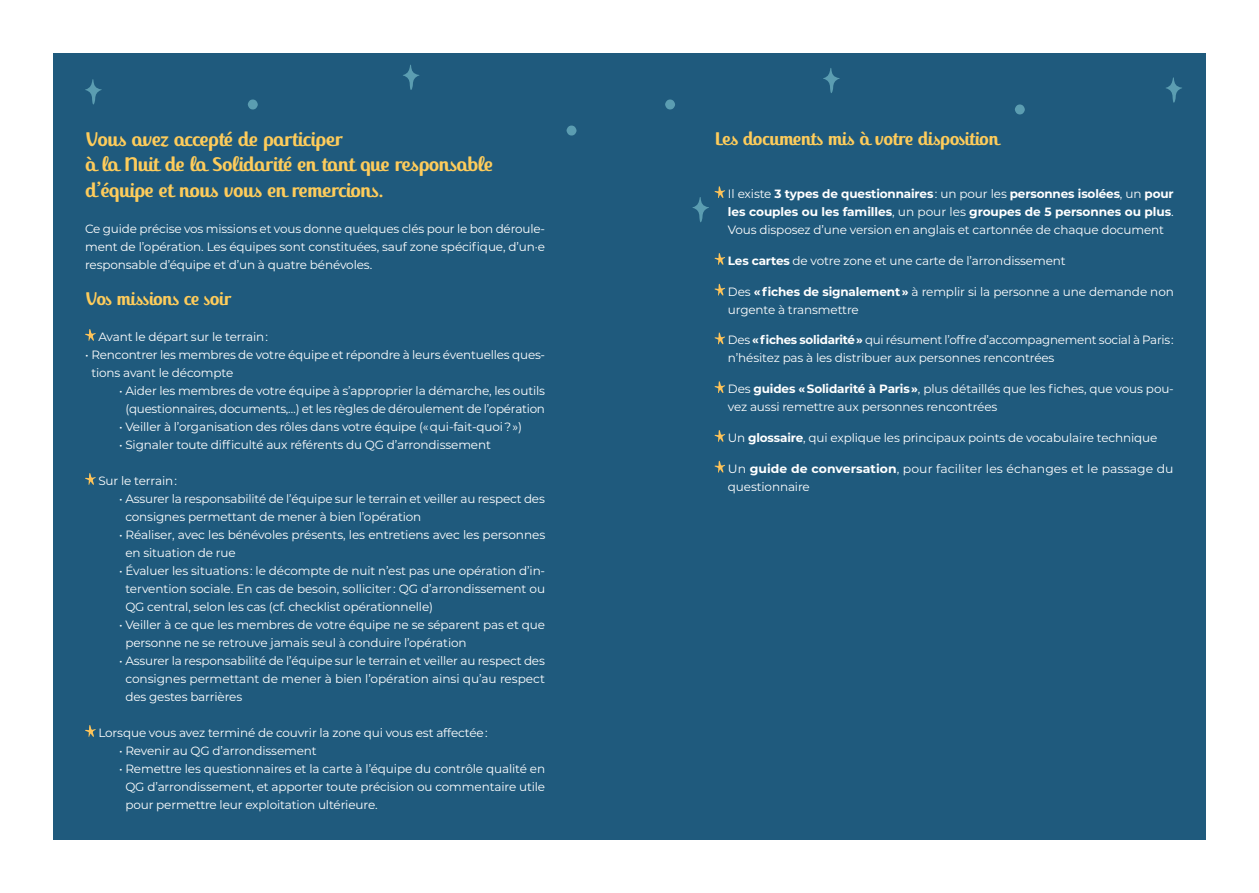
<style>
.page{position:relative;width:1259px;height:893px;background:#fff}
.page>*{position:absolute;margin:0;border:0;box-sizing:border-box;transform-origin:0 0}
.t1{font:700 21px/25.5px "Jackie Pro";letter-spacing:-.005em;color:#fecc5b}
.t2{font:700 19.5px "Jackie Pro";letter-spacing:-.005em;color:#fecc5b}
.t3{font:12px/18px "Montserrat";letter-spacing:-.01em;color:#fff}
.s1{font-weight:700}
</style>
<div class="page">
<div style="left:53px;top:53px;width:1152px;height:787px;background:#1f5a7d"></div>
<svg style="left:714px;top:253px;width:11px;height:12px"></svg>
<svg style="left:714px;top:284px;width:11px;height:12px"></svg>
<svg style="left:714px;top:332px;width:11px;height:12px"></svg>
<svg style="left:714px;top:381px;width:11px;height:12px"></svg>
<svg style="left:714px;top:430px;width:11px;height:12px"></svg>
<svg style="left:714px;top:461px;width:11px;height:12px"></svg>
<svg style="left:85px;top:329px;width:11px;height:12px"></svg>
<svg style="left:85px;top:473px;width:11px;height:12px"></svg>
<svg style="left:85px;top:725px;width:11px;height:12px"></svg>
<svg style="left:566px;top:125px;width:10px;height:11px"></svg>
<svg style="left:248px;top:99px;width:10px;height:11px"></svg>
<svg style="left:85px;top:79px;width:17px;height:25px"></svg>
<svg style="left:1166px;top:77px;width:16px;height:26px"></svg>
<svg style="left:403px;top:64px;width:17px;height:26px"></svg>
<svg style="left:665px;top:99px;width:10px;height:11px"></svg>
<svg style="left:1015px;top:104px;width:10px;height:10px"></svg>
<svg style="left:823px;top:68px;width:17px;height:25px"></svg>
<svg style="left:692px;top:186px;width:33px;height:36px"></svg>
<h1 class="t1" style="left:85px;top:127px;width:409px">Vous avez accepté de participer<br>à la Nuit de la Solidarité en tant que responsable d’équipe et nous vous en remercions.</h1>
<p class="t3" style="left:85px;top:219px;width:461px;text-align:justify">Ce guide précise vos missions et vous donne quelques clés pour le bon déroule&shy;ment de l’opération. Les équipes sont constituées, sauf zone spécifique, d’un·e responsable d’équipe et d’un à quatre bénévoles.</p>
<h2 class="t2" style="left:85px;top:286px;width:148px">Vos missions ce soir</h2>
<p class="t3" style="left:98px;top:327px;width:171px">Avant le départ sur le terrain :</p>
<p class="t3" style="left:91px;top:345px;width:455px;text-indent:-6px">• Rencontrer les membres de votre équipe et répondre à leurs éventuelles ques&shy;tions avant le décompte</p>
<p class="t3" style="left:119px;top:381px;width:427px;text-align:center">• Aider les membres de votre équipe à s’approprier la démarche, les outils (questionnaires, documents,…) et les règles de déroulement de l’opération</p>
<p class="t3" style="left:119px;top:417px;width:404px">• Veiller à l’organisation des rôles dans votre équipe (« qui-fait-quoi ? »)</p>
<p class="t3" style="left:119px;top:435px;width:373px">• Signaler toute difficulté aux référents du QG d’arrondissement</p>
<p class="t3" style="left:98px;top:471px;width:80px">Sur le terrain :</p>
<p class="t3" style="left:125px;top:489px;width:421px;text-indent:-6px">• Assurer la responsabilité de l’équipe sur le terrain et veiller au respect des consignes permettant de mener à bien l’opération</p>
<p class="t3" style="left:125px;top:525px;width:421px;text-indent:-6px">• Réaliser, avec les bénévoles présents, les entretiens avec les personnes en situation de rue</p>
<p class="t3" style="left:125px;top:561px;width:421px;text-align:justify;text-indent:-6px">• Évaluer les situations : le décompte de nuit n’est pas une opération d’in&shy;tervention sociale. En cas de besoin, solliciter : QG d’arrondissement ou QG central, selon les cas (cf. checklist opérationnelle)</p>
<p class="t3" style="left:125px;top:615px;width:421px;text-indent:-6px">• Veiller à ce que les membres de votre équipe ne se séparent pas et que personne ne se retrouve jamais seul à conduire l’opération</p>
<p class="t3" style="left:125px;top:651px;width:421px;text-align:justify;text-indent:-6px">• Assurer la responsabilité de l’équipe sur le terrain et veiller au respect des consignes permettant de mener à bien l’opération ainsi qu’au respect des gestes barrières</p>
<p class="t3" style="left:98px;top:723px;width:391px">Lorsque vous avez terminé de couvrir la zone qui vous est affectée :</p>
<p class="t3" style="left:119px;top:741px;width:199px">• Revenir au QG d’arrondissement</p>
<p class="t3" style="left:125px;top:759px;width:421px;text-align:justify;text-indent:-6px">• Remettre les questionnaires et la carte à l’équipe du contrôle qualité en QG d’arrondissement, et apporter toute précision ou commentaire utile pour permettre leur exploitation ultérieure.</p>
<h2 class="t2" style="left:714px;top:126px;width:285px">Les documents mis à votre disposition</h2>
<p class="t3" style="left:728px;top:184px;width:447px;text-align:justify">Il existe <span class="s1">3 types de questionnaires</span> : un pour les <span class="s1">personnes isolées</span>, un <span class="s1">pour les couples ou les familles</span>, un pour les <span class="s1">groupes de 5 personnes ou plus</span>.<br>Vous disposez d’une version en anglais et cartonnée de chaque document</p>
<p class="t3" style="left:728px;top:251px;width:339px"><span class="s1">Les cartes</span> de votre zone et une carte de l’arrondissement</p>
<p class="t3" style="left:728px;top:282px;width:447px">Des <span class="s1">« fiches de signalement »</span> à remplir si la personne a une demande non urgente à transmettre</p>
<p class="t3" style="left:728px;top:331px;width:447px">Des <span class="s1">« fiches solidarité »</span> qui résument l’offre d’accompagnement social à Paris : n’hésitez pas à les distribuer aux personnes rencontrées</p>
<p class="t3" style="left:728px;top:379px;width:447px">Des <span class="s1">guides « Solidarité à Paris »</span>, plus détaillés que les fiches, que vous pou&shy;vez aussi remettre aux personnes rencontrées</p>
<p class="t3" style="left:728px;top:428px;width:431px">Un <span class="s1">glossaire</span>, qui explique les principaux points de vocabulaire technique</p>
<p class="t3" style="left:728px;top:459px;width:447px">Un <span class="s1">guide de conversation</span>, pour faciliter les échanges et le passage du questionnaire</p>
</div>
